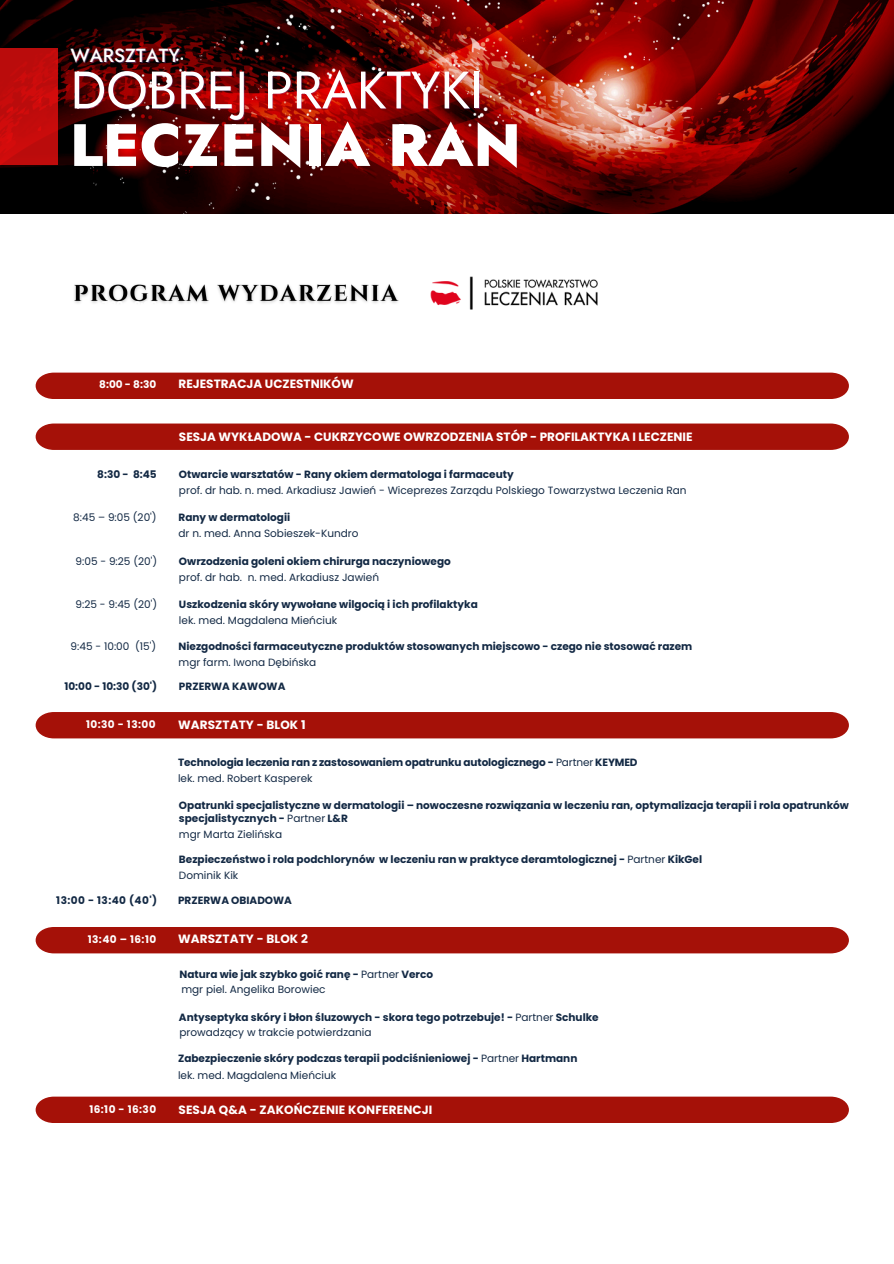
<style>
.page{position:relative;width:894px;height:1264px;background:#fff}
.page>*{position:absolute;margin:0;border:0;box-sizing:border-box;transform-origin:0 0}
.t1{font:800 59.55px "Jost";color:#fff}
.t2{font:52.5px "Jost";color:#fff}
.t3{font:500 19.05px "Jost";color:#fff}
.t4{font:700 12px "Poppins";color:#fff}
.t5{font:700 10.5px/13.2px "Poppins";color:#132944}
.t6{font:10.5px "Poppins";color:#132944}
.t7{font:700 10.5px "Poppins";letter-spacing:.04em;color:#fff}
.s1{font-weight:400}
</style>
<div class="page">
<img style="left:0;top:0;width:893px;height:213px">
<svg style="left:0;top:48px;width:58px;height:117px;background:#c20c0c"></svg>
<img style="left:430px;top:276px;width:167px;height:33px">
<div style="left:36px;top:372px;width:812px;height:27px;background:#a51108"></div>
<div style="left:36px;top:712px;width:812px;height:26px;background:#a51108"></div>
<img style="left:74px;top:284px;width:325px;height:20px">
<svg style="left:36px;top:423px;width:812px;height:27px;background:#a7180f"></svg>
<div style="left:36px;top:1096px;width:812px;height:26px;background:#a51108"></div>
<div style="left:36px;top:927px;width:812px;height:26px;background:#a51108"></div>
<p class="t3" style="left:70px;top:42px;width:111px">WARSZTATY</p>
<h4 class="t2" style="left:70px;top:52px;width:414px">DOBREJ PRAKTYKI</h4>
<h2 class="t1" style="left:70px;top:102px;width:452px">LECZENIA RAN</h2>
<p class="t7" style="left:99px;top:376px;width:59px">8:00 - 8:30</p>
<h1 class="t4" style="left:178px;top:375px;width:177px">REJESTRACJA UCZESTNIKÓW</h1>
<p class="t4" style="left:179px;top:428px;width:515px">SESJA WYKŁADOWA - CUKRZYCOWE OWRZODZENIA STÓP - PROFILAKTYKA I LECZENIE</p>
<h5 class="t5" style="left:97px;top:467px;width:61px">8:30 - 8:45</h5>
<p class="t5" style="left:179px;top:467px;width:336px">Otwarcie warsztatów - Rany okiem dermatologa i farmaceuty</p>
<p class="t6" style="left:179px;top:482px;width:509px">prof. dr hab. n. med. Arkadiusz Jawień - Wiceprezes Zarządu Polskiego Towarzystwa Leczenia Ran</p>
<p class="t6" style="left:73px;top:510px;width:85px">8:45 – 9:05 (20')</p>
<h5 class="t5" style="left:178px;top:511px;width:113px">Rany w dermatologii</h5>
<p class="t6" style="left:178px;top:526px;width:181px">dr n. med. Anna Sobieszek-Kundro</p>
<p class="t6" style="left:76px;top:554px;width:83px">9:05 - 9:25 (20')</p>
<p class="t5" style="left:179px;top:555px;width:273px">Owrzodzenia goleni okiem chirurga naczyniowego</p>
<p class="t6" style="left:179px;top:570px;width:201px">prof. dr hab. n. med. Arkadiusz Jawień</p>
<h6 class="t6" style="left:76px;top:596px;width:83px">9:25 - 9:45 (20')</h6>
<h5 class="t5" style="left:179px;top:597px;width:300px">Uszkodzenia skóry wywołane wilgocią i ich profilaktyka</h5>
<h6 class="t6" style="left:179px;top:612px;width:160px">lek. med. Magdalena Mieńciuk</h6>
<p class="t6" style="left:71px;top:639px;width:87px">9:45 - 10:00 (15')</p>
<p class="t5" style="left:178px;top:639px;width:515px">Niezgodności farmaceutyczne produktów stosowanych miejscowo - czego nie stosować razem</p>
<p class="t6" style="left:178px;top:655px;width:139px">mgr farm. Iwona Dębińska</p>
<p class="t5" style="left:64px;top:680px;width:94px">10:00 - 10:30 (30')</p>
<p class="t5" style="left:179px;top:680px;width:108px">PRZERWA KAWOWA</p>
<p class="t7" style="left:86px;top:717px;width:71px">10:30 - 13:00</p>
<h6 class="t4" style="left:178px;top:716px;width:129px">WARSZTATY - BLOK 1</h6>
<p class="t5" style="left:178px;top:755px;width:461px">Technologia leczenia ran z zastosowaniem opatrunku autologicznego - <span class="s1">Partner</span> KEYMED</p>
<p class="t6" style="left:178px;top:770px;width:136px">lek. med. Robert Kasperek</p>
<p class="t5" style="left:179px;top:798px;width:671px">Opatrunki specjalistyczne w dermatologii – nowoczesne rozwiązania w leczeniu ran, optymalizacja terapii i rola opatrunków specjalistycznych - <span class="s1">Partner</span> L&amp;R</p>
<p class="t6" style="left:179px;top:826px;width:105px">mgr Marta Zielińska</p>
<p class="t5" style="left:179px;top:853px;width:524px">Bezpieczeństwo i rola podchlorynów w leczeniu ran w praktyce deramtologicznej - <span class="s1">Partner</span> KikGel</p>
<p class="t6" style="left:179px;top:867px;width:61px">Dominik Kik</p>
<p class="t5" style="left:56px;top:893px;width:102px">13:00 - 13:40 (40')</p>
<p class="t5" style="left:178px;top:893px;width:115px">PRZERWA OBIADOWA</p>
<h5 class="t7" style="left:88px;top:931px;width:70px">13:40 – 16:10</h5>
<h6 class="t4" style="left:178px;top:930px;width:131px">WARSZTATY - BLOK 2</h6>
<p class="t5" style="left:179px;top:967px;width:255px">Natura wie jak szybko goić ranę - <span class="s1">Partner</span> Verco</p>
<p class="t6" style="left:181px;top:982px;width:146px">mgr piel. Angelika Borowiec</p>
<p class="t5" style="left:179px;top:1010px;width:421px">Antyseptyka skóry i błon śluzowych - skora tego potrzebuje! - <span class="s1">Partner</span> Schulke</p>
<h6 class="t6" style="left:179px;top:1024px;width:194px">prowadzący w trakcie potwierdzania</h6>
<h6 class="t5" style="left:178px;top:1052px;width:401px">Zabezpieczenie skóry podczas terapii podciśnieniowej - <span class="s1">Partner</span> Hartmann</h6>
<p class="t6" style="left:178px;top:1067px;width:160px">lek. med. Magdalena Mieńciuk</p>
<p class="t7" style="left:89px;top:1102px;width:68px">16:10 - 16:30</p>
<p class="t4" style="left:178px;top:1100px;width:255px">SESJA Q&amp;A - ZAKOŃCZENIE KONFERENCJI</p>
</div>
